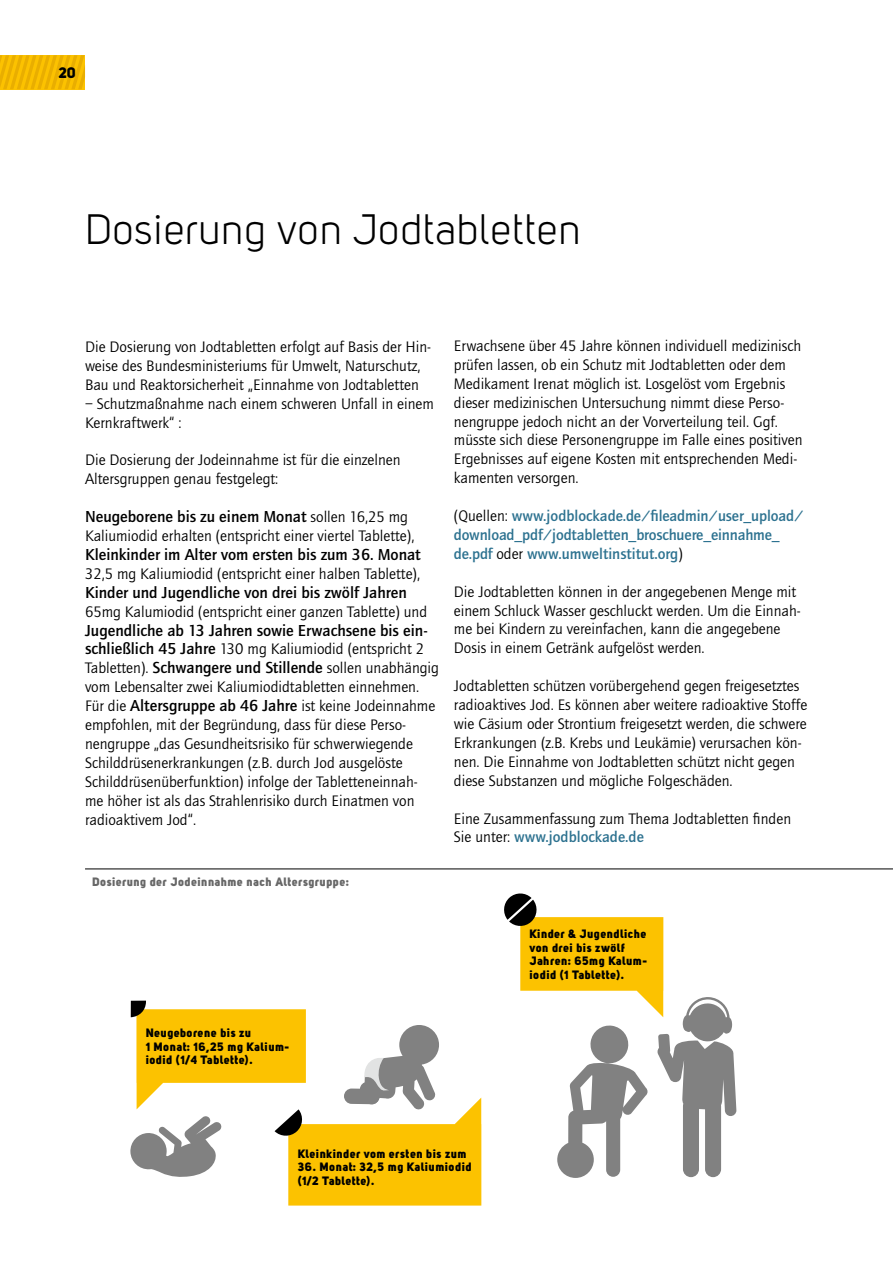
<style>
.page{position:relative;width:893px;height:1263px;background:#fff}
.page>*{position:absolute;margin:0;border:0;box-sizing:border-box;transform-origin:0 0}
.t1{font:42px "Uni Sans Book";letter-spacing:.02em;color:#000}
.t2{font:500 16.5px "Quay Sans EF";color:#000}
.t3{font:15.75px/18.9px "Quay Sans EF";color:#000}
.t4{font:500 15.75px/18.9px "Quay Sans EF";letter-spacing:-.01em;color:#2d7290}
.t5{font:15px "Uni Sans Heavy";color:#000}
.t6{font:12px/13.5px "Uni Sans Heavy";letter-spacing:.04em;color:#000}
.t7{font:12px "Uni Sans Heavy";letter-spacing:.04em;color:#676767}
.s1{font-weight:400;font-size:15.75px}
.s2{font-weight:500;font-size:16.5px}
.s3{font-weight:400;color:#000}
.s4{font-weight:500;color:#2d7290}
</style>
<div class="page">
<svg style="left:0;top:55px;width:85px;height:34px;background:#f2b700"></svg>
<hr style="left:85px;top:868px;width:808px;height:1px;background:#000">
<svg style="left:504px;top:893px;width:232px;height:285px"></svg>
<svg style="left:130px;top:1001px;width:351px;height:204px"></svg>
<p class="t5" style="left:59px;top:64px;width:19px">20</p>
<h1 class="t1" style="left:85px;top:206px;width:497px">Dosierung von Jodtabletten</h1>
<p class="t3" style="left:85px;top:338px;width:348px">Die Dosierung von Jodtabletten erfolgt auf Basis der Hin&shy;weise des Bundesministeriums für Umwelt, Naturschutz,<br>Bau und Reaktorsicherheit „Einnahme von Jodtabletten</p>
<p class="t3" style="left:85px;top:394px;width:350px">– Schutzmaßnahme nach einem schweren Unfall in einem<br>Kernkraftwerk“ :</p>
<p class="t3" style="left:85px;top:451px;width:317px">Die Dosierung der Jodeinnahme ist für die einzelnen<br>Altersgruppen genau festgelegt:</p>
<p class="t2" style="left:85px;top:507px;width:325px">Neugeborene bis zu einem Monat <span class="s1">sollen 16,25 mg</span></p>
<p class="t3" style="left:85px;top:527px;width:331px">Kaliumiodid erhalten (entspricht einer viertel Tablette),</p>
<p class="t2" style="left:85px;top:545px;width:337px">Kleinkinder im Alter vom ersten bis zum 36. Monat</p>
<p class="t3" style="left:85px;top:564px;width:337px">32,5 mg Kaliumiodid (entspricht einer halben Tablette),</p>
<p class="t2" style="left:85px;top:583px;width:323px">Kinder und Jugendliche von drei bis zwölf Jahren</p>
<p class="t3" style="left:85px;top:602px;width:344px">65mg Kalumiodid (entspricht einer ganzen Tablette) und</p>
<p class="t2" style="left:85px;top:621px;width:344px">Jugendliche ab 13 Jahren sowie Erwachsene bis ein-</p>
<p class="t3" style="left:85px;top:640px;width:355px"><span class="s2">schließlich 45 Jahre</span> 130 mg Kaliumiodid (entspricht 2<br>Tabletten). <span class="s2">Schwangere und Stillende</span> sollen unabhängig vom Lebensalter zwei Kaliumiodidtabletten einnehmen.<br>Für die <span class="s2">Altersgruppe ab 46 Jahre</span> ist keine Jodeinnahme empfohlen, mit der Begründung, dass für diese Perso&shy;nengruppe „das Gesundheitsrisiko für schwerwiegende Schilddrüsenerkrankungen (z.B. durch Jod ausgelöste Schilddrüsenüberfunktion) infolge der Tabletteneinnah&shy;me höher ist als das Strahlenrisiko durch Einatmen von radioaktivem Jod“.</p>
<p class="t7" style="left:92px;top:874px;width:258px">Dosierung der Jodeinnahme nach Altersgruppe:</p>
<p class="t3" style="left:454px;top:337px;width:350px">Erwachsene über 45 Jahre können individuell medizinisch prüfen lassen, ob ein Schutz mit Jodtabletten oder dem Medikament Irenat möglich ist. Losgelöst vom Ergebnis dieser medizinischen Untersuchung nimmt diese Perso&shy;nengruppe jedoch nicht an der Vorverteilung teil. Ggf. müsste sich diese Personengruppe im Falle eines positiven Ergebnisses auf eigene Kosten mit entsprechenden Medi&shy;kamenten versorgen.</p>
<p class="t4" style="left:454px;top:506px;width:351px"><span class="s3">(Quellen:</span> www.jodblockade.de/fileadmin/user_upload/ download_pdf/jodtabletten_broschuere_einnahme_ de.pdf <span class="s3">oder</span> www.umweltinstitut.org<span class="s3">)</span></p>
<p class="t3" style="left:454px;top:582px;width:348px">Die Jodtabletten können in der angegebenen Menge mit einem Schluck Wasser geschluckt werden. Um die Einnah&shy;me bei Kindern zu vereinfachen, kann die angegebene Dosis in einem Getränk aufgelöst werden.</p>
<p class="t3" style="left:454px;top:677px;width:355px">Jodtabletten schützen vorübergehend gegen freigesetztes radioaktives Jod. Es können aber weitere radioaktive Stoffe wie Cäsium oder Strontium freigesetzt werden, die schwere Erkrankungen (z.B. Krebs und Leukämie) verursachen kön&shy;nen. Die Einnahme von Jodtabletten schützt nicht gegen diese Substanzen und mögliche Folgeschäden.</p>
<p class="t3" style="left:454px;top:809px;width:339px">Eine Zusammenfassung zum Thema Jodtabletten finden<br>Sie unter: <span class="s4">www.jodblockade.de</span></p>
<p class="t6" style="left:530px;top:927px;width:119px">Kinder &amp; Jugendliche von drei bis zwölf<br>Jahren: 65mg Kalum&shy;iodid (1 Tablette).</p>
<p class="t6" style="left:146px;top:1026px;width:145px">Neugeborene bis zu<br>1 Monat: 16,25 mg Kalium&shy;iodid (1/4 Tablette).</p>
<p class="t6" style="left:298px;top:1147px;width:170px">Kleinkinder vom ersten bis zum</p>
<p class="t6" style="left:298px;top:1160px;width:175px">36. Monat: 32,5 mg Kaliumiodid (1/2 Tablette).</p>
</div>
